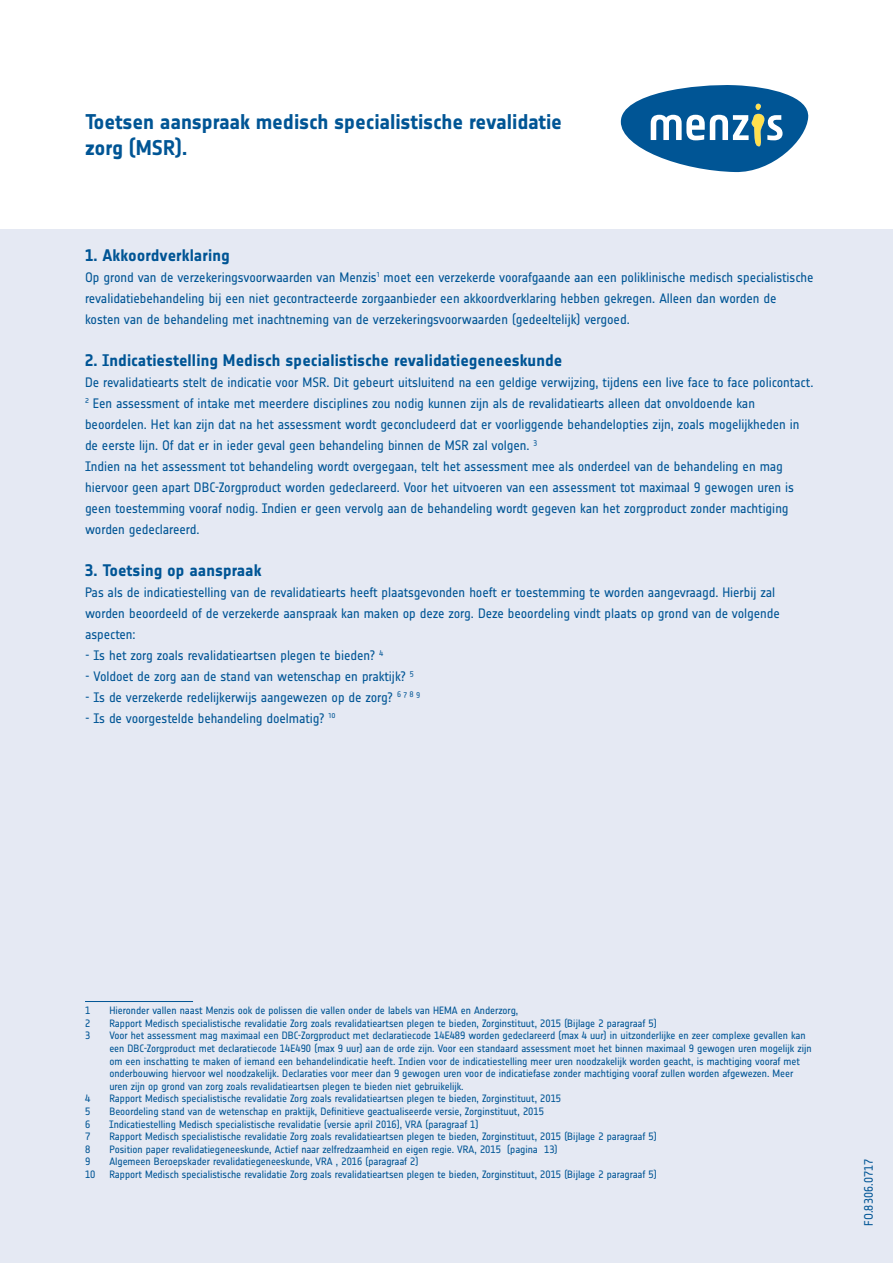
<style>
.page{position:relative;width:893px;height:1263px;background:#fff}
.page>*{position:absolute;margin:0;border:0;box-sizing:border-box;transform-origin:0 0}
.kop{font:700 21px/25.2px "Notes";letter-spacing:-.005em;color:#005595}
.tussenkop{font:16.5px "Notes Bold Tf";letter-spacing:.005em;color:#005595}
.plat{font:13.5px/21px "Notes Regular Tf";letter-spacing:-.005em;color:#005595}
.tussenkop-2{font:12px "Notes Regular Tf";letter-spacing:.01em;color:#005595}
.Footnote{font:10.5px/12.6px "Notes Regular Tf";letter-spacing:-.005em;color:#005595}
</style>
<div class="page">
<div style="left:0;top:230px;width:893px;height:1033px;background:#e5e9f3"></div>
<svg style="left:621px;top:85px;width:187px;height:87px"></svg>
<hr style="left:85px;top:1001px;width:108px;height:1px;background:#005595">
<p class="kop" style="left:85px;top:109px;width:478px">Toetsen aanspraak medisch specialistische revalidatie zorg (MSR).</p>
<p class="tussenkop" style="left:85px;top:246px;width:146px">1. Akkoordverklaring</p>
<p class="plat" style="left:85px;top:266px;width:730px">Op grond van de verzekeringsvoorwaarden van Menzis<sup>1</sup> moet een verzekerde voorafgaande aan een poliklinische medisch specialistische revalidatiebehandeling bij een niet gecontracteerde zorgaanbieder een akkoordverklaring hebben gekregen. Alleen dan worden de kosten van de behandeling met inachtneming van de verzekeringsvoorwaarden (gedeeltelijk) vergoed.</p>
<p class="tussenkop" style="left:85px;top:351px;width:479px">2. Indicatiestelling Medisch specialistische revalidatiegeneeskunde</p>
<p class="plat" style="left:85px;top:371px;width:730px">De revalidatiearts stelt de indicatie voor MSR. Dit gebeurt uitsluitend na een geldige verwijzing, tijdens een live face to face policontact.<br><sup>2</sup> Een assessment of intake met meerdere disciplines zou nodig kunnen zijn als de revalidatiearts alleen dat onvoldoende kan beoordelen. Het kan zijn dat na het assessment wordt geconcludeerd dat er voorliggende behandelopties zijn, zoals mogelijkheden in de eerste lijn. Of dat er in ieder geval geen behandeling binnen de MSR zal volgen. <sup>3</sup></p>
<p class="plat" style="left:85px;top:455px;width:710px">Indien na het assessment tot behandeling wordt overgegaan, telt het assessment mee als onderdeel van de behandeling en mag hiervoor geen apart DBC-Zorgproduct worden gedeclareerd. Voor het uitvoeren van een assessment tot maximaal 9 gewogen uren is geen toestemming vooraf nodig. Indien er geen vervolg aan de behandeling wordt gegeven kan het zorgproduct zonder machtiging worden gedeclareerd.</p>
<p class="tussenkop" style="left:85px;top:561px;width:178px">3. Toetsing op aanspraak</p>
<p class="plat" style="left:85px;top:581px;width:696px">Pas als de indicatiestelling van de revalidatiearts heeft plaatsgevonden hoeft er toestemming te worden aangevraagd. Hierbij zal worden beoordeeld of de verzekerde aanspraak kan maken op deze zorg. Deze beoordeling vindt plaats op grond van de volgende aspecten:</p>
<p class="plat" style="left:85px;top:644px;width:300px">- Is het zorg zoals revalidatieartsen plegen te bieden? <sup>4</sup></p>
<p class="plat" style="left:85px;top:665px;width:330px">- Voldoet de zorg aan de stand van wetenschap en praktijk? <sup>5</sup></p>
<p class="plat" style="left:85px;top:686px;width:337px">- Is de verzekerde redelijkerwijs aangewezen op de zorg? <sup>6</sup> <sup>7</sup> <sup>8</sup> <sup>9</sup></p>
<p class="plat" style="left:85px;top:707px;width:252px">- Is de voorgestelde behandeling doelmatig? <sup>10</sup></p>
<p class="Footnote" style="left:85px;top:1004px;width:7px">1</p>
<p class="Footnote" style="left:109px;top:1004px;width:410px">Hieronder vallen naast Menzis ook de polissen die vallen onder de labels van HEMA en Anderzorg,</p>
<p class="Footnote" style="left:85px;top:1017px;width:7px">2</p>
<p class="Footnote" style="left:109px;top:1017px;width:549px">Rapport Medisch specialistische revalidatie Zorg zoals revalidatieartsen plegen te bieden, Zorginstituut, 2015 (Bijlage 2 paragraaf 5)</p>
<p class="Footnote" style="left:85px;top:1029px;width:7px">3</p>
<p class="Footnote" style="left:109px;top:1029px;width:704px">Voor het assessment mag maximaal een DBC-Zorgproduct met declaratiecode 14E489 worden gedeclareerd (max 4 uur) in uitzonderlijke en zeer complexe gevallen kan een DBC-Zorgproduct met declaratiecode 14E490 (max 9 uur) aan de orde zijn. Voor een standaard assessment moet het binnen maximaal 9 gewogen uren mogelijk zijn om een inschatting te maken of iemand een behandelindicatie heeft. Indien voor de indicatiestelling meer uren noodzakelijk worden geacht, is machtiging vooraf met onderbouwing hiervoor wel noodzakelijk. Declaraties voor meer dan 9 gewogen uren voor de indicatiefase zonder machtiging vooraf zullen worden afgewezen. Meer uren zijn op grond van zorg zoals revalidatieartsen plegen te bieden niet gebruikelijk.</p>
<p class="Footnote" style="left:85px;top:1092px;width:7px">4</p>
<p class="Footnote" style="left:109px;top:1092px;width:453px">Rapport Medisch specialistische revalidatie Zorg zoals revalidatieartsen plegen te bieden, Zorginstituut, 2015</p>
<p class="Footnote" style="left:85px;top:1105px;width:7px">5</p>
<p class="Footnote" style="left:109px;top:1105px;width:436px">Beoordeling stand van de wetenschap en praktijk, Definitieve geactualiseerde versie, Zorginstituut, 2015</p>
<p class="Footnote" style="left:85px;top:1118px;width:7px">6</p>
<p class="Footnote" style="left:109px;top:1118px;width:371px">Indicatiestelling Medisch specialistische revalidatie (versie april 2016), VRA (paragraaf 1)</p>
<p class="Footnote" style="left:85px;top:1130px;width:7px">7</p>
<p class="Footnote" style="left:109px;top:1130px;width:549px">Rapport Medisch specialistische revalidatie Zorg zoals revalidatieartsen plegen te bieden, Zorginstituut, 2015 (Bijlage 2 paragraaf 5)</p>
<p class="Footnote" style="left:85px;top:1143px;width:7px">8</p>
<p class="Footnote" style="left:109px;top:1143px;width:450px">Position paper revalidatiegeneeskunde, Actief naar zelfredzaamheid en eigen regie. VRA, 2015 (pagina 13)</p>
<p class="Footnote" style="left:85px;top:1155px;width:7px">9</p>
<p class="Footnote" style="left:109px;top:1155px;width:311px">Algemeen Beroepskader revalidatiegeneeskunde, VRA , 2016 (paragraaf 2)</p>
<p class="Footnote" style="left:85px;top:1168px;width:12px">10</p>
<p class="Footnote" style="left:109px;top:1168px;width:549px">Rapport Medisch specialistische revalidatie Zorg zoals revalidatieartsen plegen te bieden, Zorginstituut, 2015 (Bijlage 2 paragraaf 5)</p>
<p class="tussenkop-2" style="left:862px;top:1225px;width:68px;rotate:-90deg">FO.8306.0717</p>
</div>
